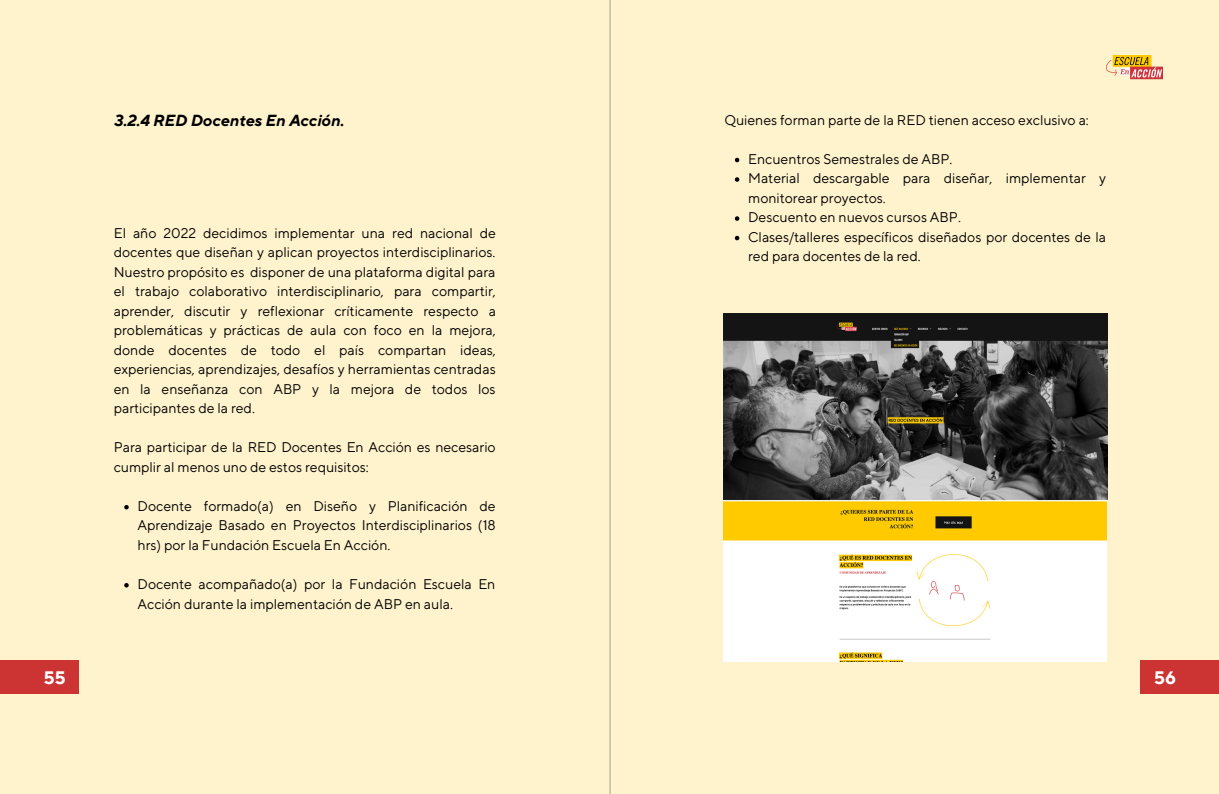
<style>
.page{position:relative;width:1219px;height:794px;background:#fff}
.page>*{position:absolute;margin:0;border:0;box-sizing:border-box;transform-origin:0 0}
.t1{font:700 18px "TT Norms Pro";color:#fff}
.t2{font:italic 700 16px "TT Norms Pro";color:#000}
.t3{font:14px/19.5px "TT Norms Pro";color:#000}
</style>
<div class="page">
<div style="left:0;top:0;width:1219px;height:793px;background:#fff3cd"></div>
<hr style="left:610px;top:0;width:1px;height:793px;background:#9e9e9e">
<div style="left:1140px;top:660px;width:79px;height:34px;background:#c33"></div>
<div style="left:0;top:660px;width:79px;height:34px;background:#c33"></div>
<img style="left:1107px;top:55px;width:55px;height:24px">
<img style="left:724px;top:314px;width:383px;height:347px">
<svg style="left:124px;top:505px;width:5px;height:4px"></svg>
<svg style="left:124px;top:583px;width:5px;height:4px"></svg>
<svg style="left:735px;top:158px;width:4px;height:4px"></svg>
<svg style="left:735px;top:177px;width:4px;height:5px"></svg>
<svg style="left:735px;top:216px;width:4px;height:5px"></svg>
<svg style="left:735px;top:236px;width:4px;height:4px"></svg>
<p class="t2" style="left:114px;top:111px;width:231px">3.2.4 RED Docentes En Acción.</p>
<p class="t3" style="left:114px;top:223px;width:384px;text-align:justify">El año 2022 decidimos implementar una red nacional de docentes que diseñan y aplican proyectos interdisciplinarios.<br>Nuestro propósito es disponer de una plataforma digital para el trabajo colaborativo interdisciplinario, para compartir, aprender, discutir y reflexionar críticamente respecto a problemáticas y prácticas de aula con foco en la mejora, donde docentes de todo el país compartan ideas, experiencias, aprendizajes, desafíos y herramientas centradas en la enseñanza con ABP y la mejora de todos los participantes de la red.</p>
<p class="t3" style="left:114px;top:438px;width:383px">Para participar de la RED Docentes En Acción es necesario cumplir al menos uno de estos requisitos:</p>
<p class="t3" style="left:138px;top:497px;width:360px;text-align:justify">Docente formado(a) en Diseño y Planificación de Aprendizaje Basado en Proyectos Interdisciplinarios (18 hrs) por la Fundación Escuela En Acción.</p>
<p class="t3" style="left:138px;top:575px;width:359px">Docente acompañado(a) por la Fundación Escuela En<br>Acción durante la implementación de ABP en aula.</p>
<p class="t3" style="left:724px;top:111px;width:366px">Quienes forman parte de la RED tienen acceso exclusivo a:</p>
<p class="t3" style="left:748px;top:150px;width:360px">Encuentros Semestrales de ABP.<br>Material descargable para diseñar, implementar y monitorear proyectos.<br>Descuento en nuevos cursos ABP.<br>Clases/talleres específicos diseñados por docentes de la red para docentes de la red.</p>
<p class="t1" style="left:44px;top:666px;width:23px">55</p>
<p class="t1" style="left:1154px;top:666px;width:23px">56</p>
</div>
